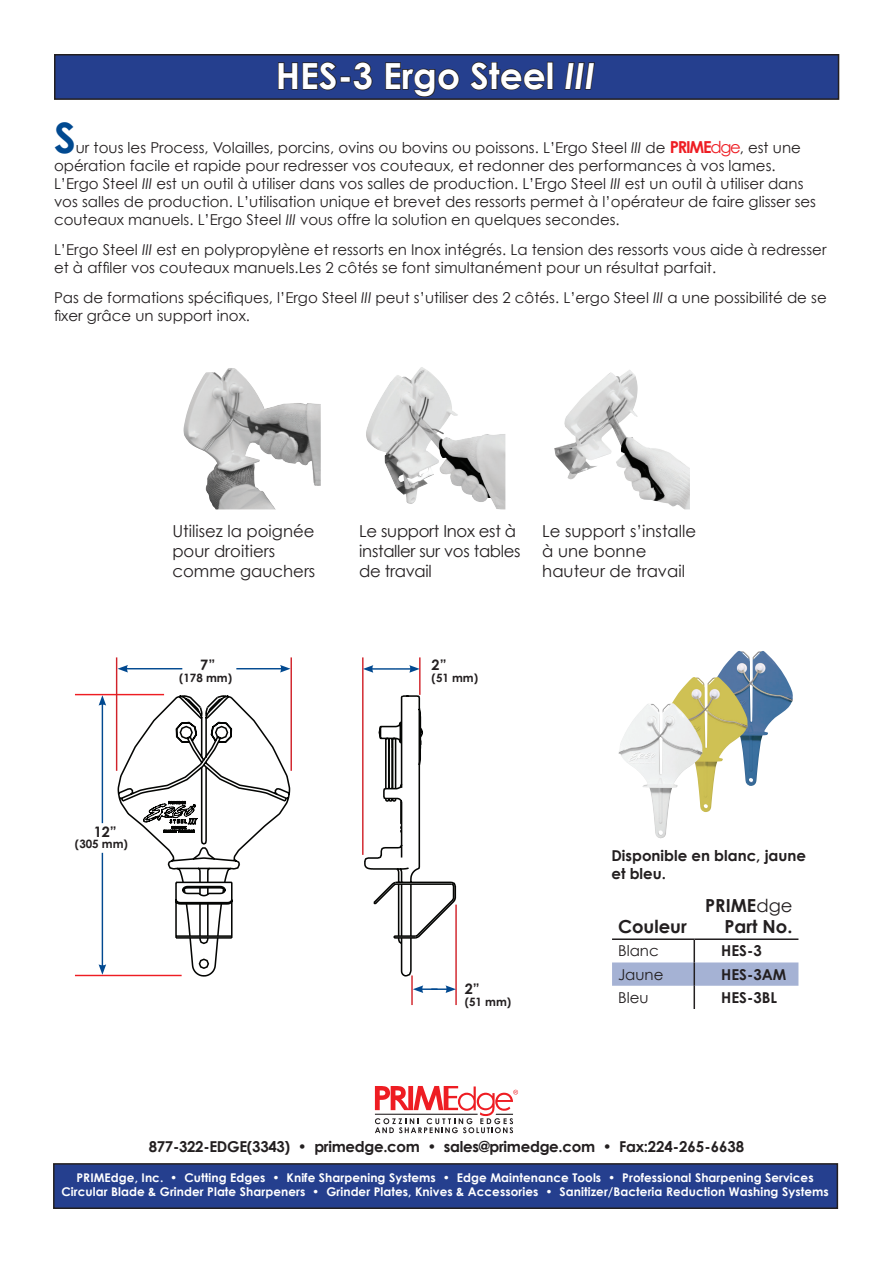
<style>
.page{position:relative;width:893px;height:1263px;background:#fff}
.page>*{position:absolute;margin:0;border:0;box-sizing:border-box;transform-origin:0 0}
.t1{font:700 42px "Century Gothic";color:#014990}
.t2{font:700 36px "Century Gothic";color:#fff}
.t3{font:700 18px "Century Gothic";color:#231f20}
.t4{font:16.5px/19.8px "Century Gothic";color:#231f20}
.t5{font:16.5px/19.8px "Century Gothic";letter-spacing:-.02em;color:#231f20}
.t6{font:15px/18px "Century Gothic";color:#231f20}
.t7{font:700 15px "Century Gothic";letter-spacing:-.02em;color:#231f20}
.t8{font:700 15px/18px "Century Gothic";color:#231f20}
.t9{font:700 14.4px "Century Gothic";color:#231f20}
.t10{font:700 12px "Century Gothic";letter-spacing:.005em;color:#fff}
.t11{font:700 11.55px "Century Gothic";color:#231f20}
.s1{font-style:italic}
.s2{font-weight:700;font-size:16.5px;color:#ee1d23}
.s3{font-size:16.5px;color:#ee1d23}
.s4{font-weight:400}
</style>
<div class="page">
<svg style="left:118px;top:695px;width:338px;height:282px"></svg>
<hr style="left:411px;top:975px;width:2px;height:30px;background:#d1232a">
<hr style="left:362px;top:657px;width:2px;height:198px;background:#d1232a">
<hr style="left:455px;top:904px;width:2px;height:101px;background:#d1232a">
<hr style="left:419px;top:657px;width:2px;height:38px;background:#d1232a">
<hr style="left:126px;top:668px;width:56px;height:1px;background:#014990">
<svg style="left:118px;top:665px;width:10px;height:7px"></svg>
<hr style="left:102px;top:703px;width:1px;height:120px;background:#014990">
<svg style="left:99px;top:695px;width:7px;height:11px"></svg>
<hr style="left:102px;top:853px;width:1px;height:114px;background:#014990">
<svg style="left:99px;top:964px;width:7px;height:11px"></svg>
<hr style="left:236px;top:668px;width:46px;height:1px;background:#014990">
<svg style="left:280px;top:665px;width:10px;height:7px"></svg>
<svg style="left:395px;top:665px;width:25px;height:8px"></svg>
<svg style="left:413px;top:985px;width:43px;height:8px"></svg>
<hr style="left:371px;top:668px;width:24px;height:2px;background:#014990">
<svg style="left:363px;top:665px;width:10px;height:8px"></svg>
<hr style="left:75px;top:694px;width:89px;height:1px;background:#ee1d23">
<hr style="left:75px;top:975px;width:107px;height:1px;background:#ee1d23">
<hr style="left:116px;top:657px;width:1px;height:114px;background:#d1232a">
<hr style="left:290px;top:657px;width:2px;height:114px;background:#d1232a">
<img style="left:717px;top:651px;width:76px;height:135px">
<img style="left:672px;top:677px;width:76px;height:135px">
<img style="left:618px;top:703px;width:85px;height:135px">
<div style="left:55px;top:55px;width:783px;height:44px;background:#253f8e"></div>
<div style="left:54px;top:54px;width:785px;height:46px;border:2px solid #231f20"></div>
<svg style="left:278px;top:61px;width:59px;height:30px"></svg>
<div style="left:340px;top:76px;width:10px;height:6px;border:2px solid #231f20"></div>
<svg style="left:353px;top:61px;width:20px;height:30px"></svg>
<svg style="left:385px;top:62px;width:75px;height:36px"></svg>
<svg style="left:470px;top:61px;width:76px;height:30px"></svg>
<div style="left:547px;top:62px;width:6px;height:28px;border:2px solid #231f20"></div>
<svg style="left:564px;top:62px;width:31px;height:28px"></svg>
<svg style="left:612px;top:962px;width:186px;height:24px"></svg>
<hr style="left:693px;top:962px;width:2px;height:24px;background:#231f20">
<hr style="left:693px;top:986px;width:2px;height:23px;background:#231f20">
<hr style="left:693px;top:940px;width:2px;height:22px;background:#231f20">
<hr style="left:612px;top:938px;width:82px;height:2px;background:#231f20">
<hr style="left:694px;top:938px;width:104px;height:2px;background:#231f20">
<img style="left:184px;top:369px;width:133px;height:140px">
<img style="left:366px;top:367px;width:139px;height:142px">
<img style="left:554px;top:370px;width:136px;height:139px">
<div style="left:54px;top:1164px;width:783px;height:44px;background:#253f8e"></div>
<div style="left:53px;top:1163px;width:785px;height:46px;border:2px solid #231f20"></div>
<svg style="left:375px;top:1086px;width:143px;height:47px"></svg>
<p class="t2" style="left:276px;top:53px;width:320px">HES-3 Ergo Steel <span class="s1">III</span></p>
<p class="t1" style="left:54px;top:111px;width:23px">S</p>
<p class="t6" style="left:54px;top:138px;width:748px;text-indent:22px">ur tous les Process, Volailles, porcins, ovins ou bovins ou poissons. L’Ergo Steel <span class="s1">III</span> de <span class="s2">PRIME</span><span class="s3">dge</span>, est une opération facile et rapide pour redresser vos couteaux, et redonner des performances à vos lames.</p>
<p class="t6" style="left:54px;top:174px;width:751px">L’Ergo Steel <span class="s1">III</span> est un outil à utiliser dans vos salles de production. L’Ergo Steel <span class="s1">III</span> est un outil à utiliser dans</p>
<p class="t6" style="left:54px;top:192px;width:764px">vos salles de production. L’utilisation unique et brevet des ressorts permet à l’opérateur de faire glisser ses</p>
<p class="t6" style="left:54px;top:210px;width:567px">couteaux manuels. L’Ergo Steel <span class="s1">III</span> vous offre la solution en quelques secondes.</p>
<p class="t6" style="left:54px;top:240px;width:774px">L’Ergo Steel <span class="s1">III</span> est en polypropylène et ressorts en Inox intégrés. La tension des ressorts vous aide à redresser</p>
<p class="t6" style="left:54px;top:258px;width:664px">et à affiler vos couteaux manuels.Les 2 côtés se font simultanément pour un résultat parfait.</p>
<p class="t6" style="left:54px;top:288px;width:774px">Pas de formations spécifiques, l’Ergo Steel <span class="s1">III</span> peut s’utiliser des 2 côtés. L’ergo Steel <span class="s1">III</span> a une possibilité de se fixer grâce un support inox.</p>
<p class="t4" style="left:172px;top:521px;width:144px">Utilisez la poignée pour droitiers comme gauchers</p>
<p class="t5" style="left:359px;top:521px;width:163px">Le support Inox est à installer sur vos tables de travail</p>
<p class="t4" style="left:542px;top:521px;width:155px">Le support s’installe à une bonne</p>
<p class="t4" style="left:542px;top:561px;width:144px">hauteur de travail</p>
<p class="t9" style="left:200px;top:656px;width:16px">7”</p>
<p class="t9" style="left:432px;top:656px;width:16px">2”</p>
<p class="t11" style="left:179px;top:671px;width:55px">(178 mm)</p>
<p class="t11" style="left:432px;top:670px;width:48px">(51 mm)</p>
<p class="t9" style="left:94px;top:823px;width:25px">12”</p>
<p class="t11" style="left:75px;top:837px;width:55px">(305 mm)</p>
<p class="t9" style="left:465px;top:980px;width:16px">2”</p>
<p class="t11" style="left:465px;top:994px;width:48px">(51 mm)</p>
<p class="t8" style="left:611px;top:846px;width:196px">Disponible en blanc, jaune et bleu.</p>
<p class="t3" style="left:618px;top:915px;width:70px">Couleur</p>
<p class="t3" style="left:705px;top:894px;width:89px">PRIME<span class="s4">dge</span></p>
<p class="t3" style="left:724px;top:915px;width:70px">Part No.</p>
<p class="t6" style="left:618px;top:942px;width:42px">Blanc</p>
<p class="t8" style="left:721px;top:942px;width:42px">HES-3</p>
<p class="t6" style="left:618px;top:965px;width:47px">Jaune</p>
<p class="t8" style="left:721px;top:965px;width:67px">HES-3AM</p>
<p class="t6" style="left:618px;top:988px;width:32px">Bleu</p>
<p class="t8" style="left:721px;top:988px;width:57px">HES-3BL</p>
<p class="t7" style="left:149px;top:1137px;width:597px">877-322-EDGE(3343) • primedge.com • sales@primedge.com • Fax:224-265-6638</p>
<p class="t10" style="left:77px;top:1170px;width:739px">PRIMEdge, Inc. • Cutting Edges • Knife Sharpening Systems • Edge Maintenance Tools • Professional Sharpening Services</p>
<p class="t10" style="left:61px;top:1184px;width:769px">Circular Blade &amp; Grinder Plate Sharpeners • Grinder Plates, Knives &amp; Accessories • Sanitizer/Bacteria Reduction Washing Systems</p>
</div>
